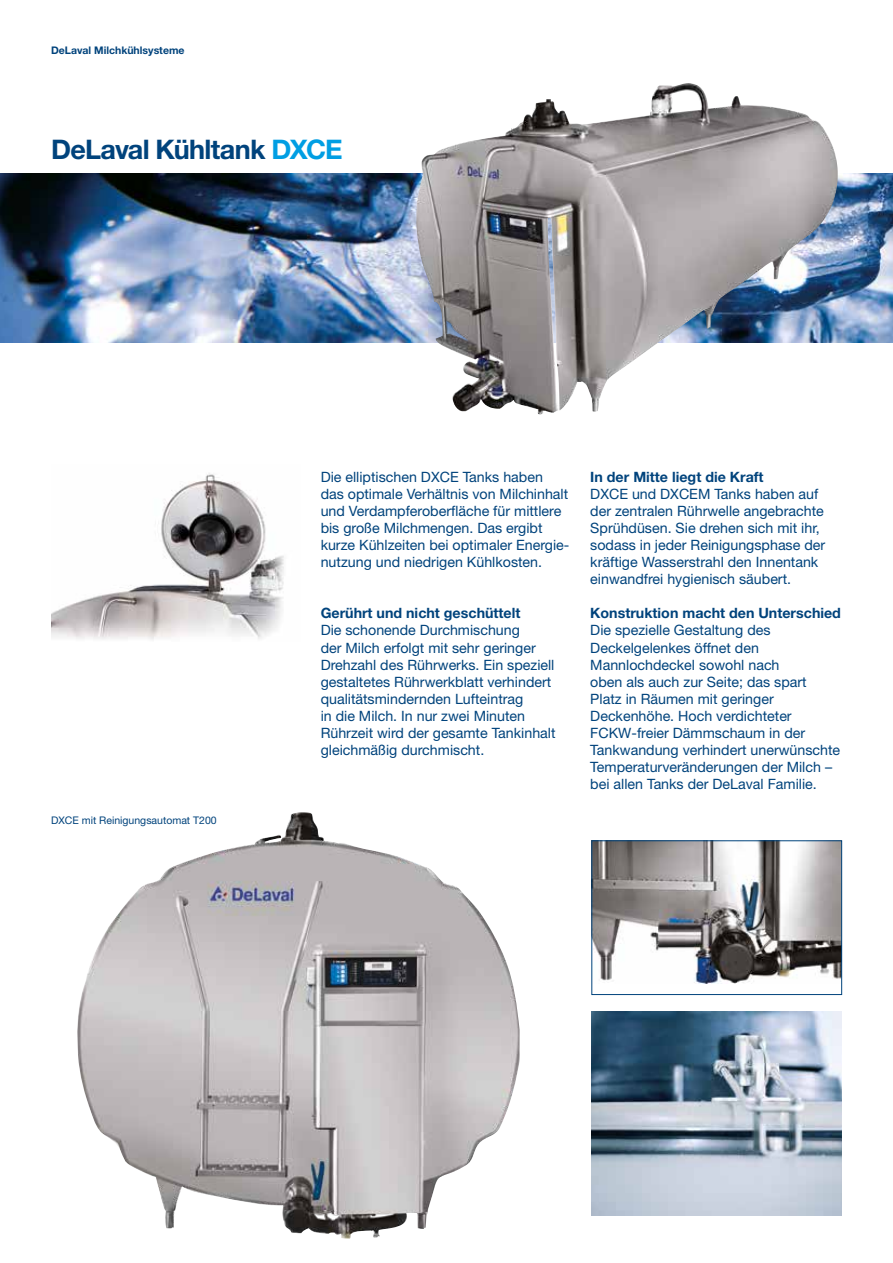
<style>
.page{position:relative;width:893px;height:1263px;background:#fff}
.page>*{position:absolute;margin:0;border:0;box-sizing:border-box;transform-origin:0 0}
.t1{font:700 27px "Helvetica Neue LT Std";letter-spacing:-.025em;color:#00437c}
.t2{font:14.25px/17.1px "Helvetica Neue LT Std";color:#00437c}
.t3{font:700 14.25px "Helvetica Neue LT Std";color:#00437c}
.t4{font:10.5px "Helvetica Neue LT Std";color:#00437c}
.t5{font:700 10.5px "Helvetica Neue LT Std";color:#00437c}
.s1{color:#009ee3}
</style>
<div class="page">
<img style="left:0;top:174px;width:893px;height:169px">
<img style="left:416px;top:83px;width:422px;height:331px">
<img style="left:594px;top:843px;width:246px;height:141px">
<div style="left:592px;top:841px;width:250px;height:154px;border:1px solid #00437c"></div>
<img style="left:592px;top:1012px;width:250px;height:203px">
<img style="left:51px;top:473px;width:233px;height:167px">
<img style="left:77px;top:812px;width:443px;height:426px">
<p class="t5" style="left:51px;top:44px;width:135px">DeLaval Milchkühlsysteme</p>
<h1 class="t1" style="left:51px;top:132px;width:293px">DeLaval Kühltank <span class="s1">DXCE</span></h1>
<p class="t4" style="left:51px;top:814px;width:167px">DXCE mit Reinigungsautomat T200</p>
<p class="t2" style="left:321px;top:468px;width:250px">Die elliptischen DXCE Tanks haben das optimale Verhältnis von Milchinhalt und Verdampferoberfläche für mittlere bis große Milchmengen. Das ergibt kurze Kühlzeiten bei optimaler Energie&shy;nutzung und niedrigen Kühlkosten.</p>
<p class="t3" style="left:321px;top:604px;width:201px">Gerührt und nicht geschüttelt</p>
<p class="t2" style="left:321px;top:622px;width:236px">Die schonende Durchmischung<br>der Milch erfolgt mit sehr geringer Drehzahl des Rührwerks. Ein speziell gestaltetes Rührwerkblatt verhindert qualitätsmindernden Lufteintrag<br>in die Milch. In nur zwei Minuten Rührzeit wird der gesamte Tankinhalt gleichmäßig durchmischt.</p>
<p class="t3" style="left:590px;top:468px;width:175px">In der Mitte liegt die Kraft</p>
<p class="t2" style="left:590px;top:485px;width:236px">DXCE und DXCEM Tanks haben auf der zentralen Rührwelle angebrachte Sprühdüsen. Sie drehen sich mit ihr, sodass in jeder Reinigungsphase der kräftige Wasserstrahl den Innentank einwandfrei hygienisch säubert.</p>
<p class="t3" style="left:590px;top:604px;width:252px">Konstruktion macht den Unterschied</p>
<p class="t2" style="left:590px;top:622px;width:251px">Die spezielle Gestaltung des<br>Deckelgelenkes öffnet den<br>Mannlochdeckel sowohl nach<br>oben als auch zur Seite; das spart<br>Platz in Räumen mit geringer<br>Deckenhöhe. Hoch verdichteter<br>FCKW-freier Dämmschaum in der<br>Tankwandung verhindert unerwünschte<br>Temperaturveränderungen der Milch – bei allen Tanks der DeLaval Familie.</p>
</div>
